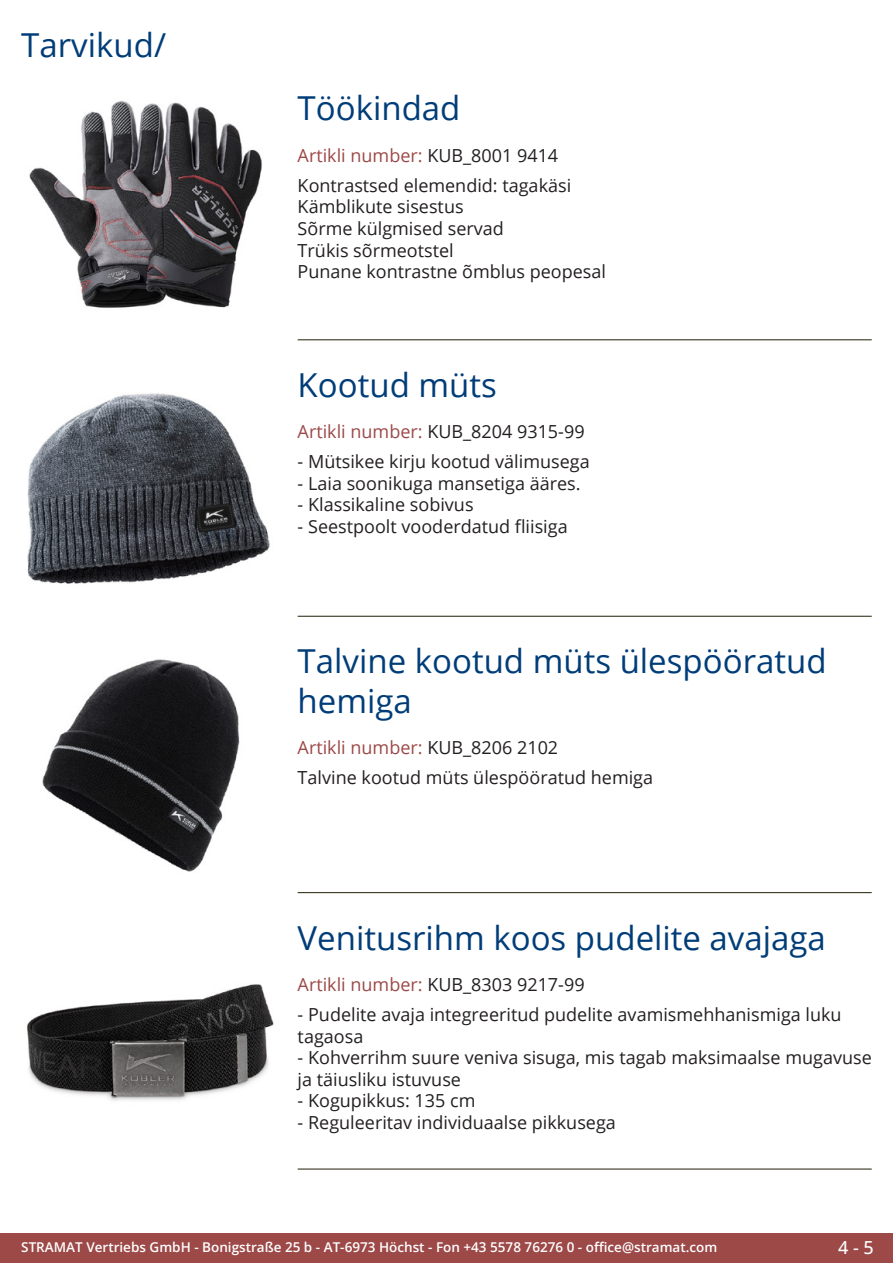
<style>
.page{position:relative;width:893px;height:1263px;background:#fff}
.page>*{position:absolute;margin:0;border:0;box-sizing:border-box;transform-origin:0 0}
.Produkttitel{font:33px/39.6px "Open Sans";color:#003d78}
.RastTitel{font:33px "Open Sans";color:#003d78}
.Beschreibung_Text{font:18px/21.6px "Open Sans";color:#231f20}
.TechDaten_Überschrif{font:18px "Open Sans";color:#231f20}
.TechDaten_Überschrif-2{font:18px "Open Sans";color:#9c4948}
.t1{font:500 18px "Open Sans";color:#fff}
.t2{font:600 13.5px "Open Sans";color:#fff}
.s1{color:#231f20}
.s2{color:#9c4948}
</style>
<div class="page">
<div style="left:0;top:1233px;width:893px;height:30px;background:#9c4948"></div>
<hr style="left:298px;top:340px;width:574px;height:1px;background:#201d08">
<hr style="left:298px;top:616px;width:574px;height:1px;background:#201d08">
<hr style="left:298px;top:892px;width:574px;height:1px;background:#201d08">
<hr style="left:298px;top:1169px;width:574px;height:1px;background:#201d08">
<img style="left:29px;top:100px;width:233px;height:208px">
<img style="left:27px;top:393px;width:243px;height:191px">
<img style="left:42px;top:659px;width:198px;height:213px">
<img style="left:27px;top:984px;width:247px;height:117px">
<p class="RastTitel" style="left:21px;top:22px;width:146px">Tarvikud/</p>
<p class="Produkttitel" style="left:298px;top:88px;width:164px">Töökindad</p>
<p class="TechDaten_Überschrif-2" style="left:298px;top:143px;width:262px">Artikli number: <span class="s1">KUB_8001 9414</span></p>
<p class="Beschreibung_Text" style="left:298px;top:174px;width:310px">Kontrastsed elemendid: tagakäsi<br>Kämblikute sisestus<br>Sõrme külgmised servad<br>Trükis sõrmeotstel<br>Punane kontrastne õmblus peopesal</p>
<p class="Produkttitel" style="left:298px;top:364px;width:201px">Kootud müts</p>
<p class="TechDaten_Überschrif" style="left:298px;top:420px;width:288px"><span class="s2">Artikli number:</span> KUB_8204 9315-99</p>
<p class="Beschreibung_Text" style="left:298px;top:450px;width:294px">- Mütsikee kirju kootud välimusega</p>
<p class="Beschreibung_Text" style="left:298px;top:472px;width:284px">- Laia soonikuga mansetiga ääres.</p>
<p class="Beschreibung_Text" style="left:298px;top:494px;width:177px">- Klassikaline sobivus</p>
<p class="Beschreibung_Text" style="left:298px;top:515px;width:272px">- Seestpoolt vooderdatud fliisiga</p>
<p class="Produkttitel" style="left:298px;top:640px;width:530px">Talvine kootud müts ülespööratud hemiga</p>
<p class="TechDaten_Überschrif-2" style="left:298px;top:735px;width:262px">Artikli number: <span class="s1">KUB_8206 2102</span></p>
<p class="Beschreibung_Text" style="left:298px;top:766px;width:357px">Talvine kootud müts ülespööratud hemiga</p>
<p class="Produkttitel" style="left:298px;top:917px;width:530px">Venitusrihm koos pudelite avajaga</p>
<p class="TechDaten_Überschrif" style="left:298px;top:972px;width:288px"><span class="s2">Artikli number:</span> KUB_8303 9217-99</p>
<p class="Beschreibung_Text" style="left:298px;top:1003px;width:545px">- Pudelite avaja integreeritud pudelite avamismehhanismiga luku tagaosa</p>
<p class="Beschreibung_Text" style="left:298px;top:1046px;width:576px">- Kohverrihm suure veniva sisuga, mis tagab maksimaalse mugavuse ja täiusliku istuvuse</p>
<p class="Beschreibung_Text" style="left:298px;top:1089px;width:179px">- Kogupikkus: 135 cm</p>
<p class="Beschreibung_Text" style="left:298px;top:1111px;width:320px">- Reguleeritav individuaalse pikkusega</p>
<p class="t2" style="left:21px;top:1238px;width:698px">STRAMAT Vertriebs GmbH - Bonigstraße 25 b - AT-6973 Höchst - Fon +43 5578 76276 0 - office@stramat.com</p>
<p class="t1" style="left:838px;top:1234px;width:37px">4 - 5</p>
</div>
